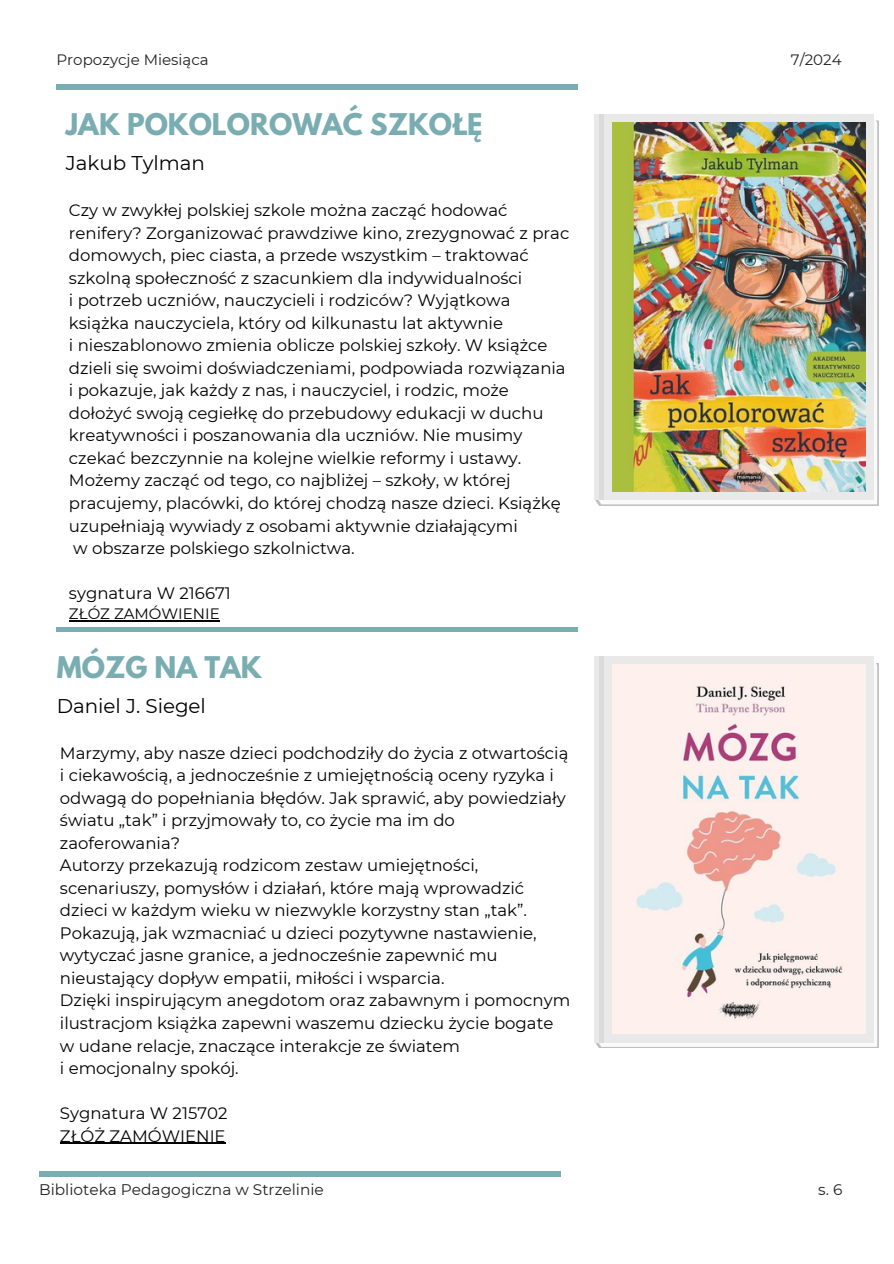
<style>
.page{position:relative;width:894px;height:1264px;background:#fff}
.page>*{position:absolute;margin:0;border:0;box-sizing:border-box;transform-origin:0 0}
.t1{font:700 26.4px "League Spartan";color:#7aadb1}
.t2{font:19.8px "Montserrat";color:#000}
.t3{font:16.5px/22.5px "Montserrat";color:#000}
.t4{font:15.3px "Montserrat";color:#222}
.t5{font:15px "Montserrat";color:#222}
.t6{font:15px "Montserrat";color:#000}
</style>
<div class="page">
<hr style="left:56px;top:627px;width:521px;height:4px;background:#7aadb1">
<div style="left:39px;top:1171px;width:521px;height:5px;background:#7aadb1"></div>
<div style="left:57px;top:84px;width:520px;height:5px;background:#7aadb1"></div>
<div style="left:594px;top:114px;width:279px;height:385px;background:#e9e9e9"></div>
<img style="left:612px;top:122px;width:253px;height:369px">
<hr style="left:599px;top:114px;width:4px;height:385px;background:#dbdbdb">
<div style="left:594px;top:656px;width:279px;height:386px;background:#e9e9e9"></div>
<img style="left:612px;top:664px;width:253px;height:369px">
<hr style="left:599px;top:656px;width:4px;height:386px;background:#dbdbdb">
<hr style="left:69px;top:620px;width:151px;height:1px;background:#000">
<hr style="left:60px;top:1142px;width:166px;height:1px;background:#000">
<p class="t5" style="left:56px;top:50px;width:154px">Propozycje Miesiąca</p>
<p class="t5" style="left:790px;top:50px;width:52px">7/2024</p>
<p class="t1" style="left:66px;top:111px;width:418px">JAK POKOLOROWAĆ SZKOŁĘ</p>
<p class="t2" style="left:66px;top:151px;width:141px">Jakub Tylman</p>
<p class="t3" style="left:69px;top:199px;width:501px">Czy w zwykłej polskiej szkole można zacząć hodować renifery? Zorganizować prawdziwe kino, zrezygnować z prac domowych, piec ciasta, a przede wszystkim – traktować szkolną społeczność z szacunkiem dla indywidualności</p>
<p class="t3" style="left:69px;top:289px;width:443px">i potrzeb uczniów, nauczycieli i rodziców? Wyjątkowa książka nauczyciela, który od kilkunastu lat aktywnie</p>
<p class="t3" style="left:69px;top:334px;width:498px">i nieszablonowo zmienia oblicze polskiej szkoły. W książce dzieli się swoimi doświadczeniami, podpowiada rozwiązania i pokazuje, jak każdy z nas, i nauczyciel, i rodzic, może dołożyć swoją cegiełkę do przebudowy edukacji w duchu kreatywności i poszanowania dla uczniów. Nie musimy czekać bezczynnie na kolejne wielkie reformy i ustawy.<br>Możemy zacząć od tego, co najbliżej – szkoły, w której pracujemy, placówki, do której chodzą nasze dzieci. Książkę uzupełniają wywiady z osobami aktywnie działającymi</p>
<p class="t3" style="left:73px;top:537px;width:283px">w obszarze polskiego szkolnictwa.</p>
<h1 class="t3" style="left:69px;top:582px;width:163px">sygnatura W 216671</h1>
<h2 class="t6" style="left:69px;top:604px;width:152px">ZŁÓZ ZAMÓWIENIE</h2>
<p class="t1" style="left:57px;top:653px;width:206px">MÓZG NA TAK</p>
<p class="t2" style="left:57px;top:693px;width:151px">Daniel J. Siegel</p>
<p class="t3" style="left:60px;top:741px;width:510px">Marzymy, aby nasze dzieci podchodziły do życia z otwartością i ciekawością, a jednocześnie z umiejętnością oceny ryzyka i odwagą do popełniania błędów. Jak sprawić, aby powiedziały światu „tak” i przyjmowały to, co życie ma im do zaoferowania?</p>
<p class="t3" style="left:60px;top:854px;width:478px">Autorzy przekazują rodzicom zestaw umiejętności, scenariuszy, pomysłów i działań, które mają wprowadzić dzieci w każdym wieku w niezwykle korzystny stan „tak”.<br>Pokazują, jak wzmacniać u dzieci pozytywne nastawienie, wytyczać jasne granice, a jednocześnie zapewnić mu nieustający dopływ empatii, miłości i wsparcia.</p>
<p class="t3" style="left:60px;top:989px;width:511px">Dzięki inspirującym anegdotom oraz zabawnym i pomocnym ilustracjom książka zapewni waszemu dziecku życie bogate</p>
<p class="t3" style="left:60px;top:1034px;width:401px">w udane relacje, znaczące interakcje ze światem</p>
<p class="t3" style="left:60px;top:1056px;width:180px">i emocjonalny spokój.</p>
<p class="t3" style="left:60px;top:1101px;width:169px">Sygnatura W 215702</p>
<p class="t3" style="left:60px;top:1124px;width:167px">ZŁÓŻ ZAMÓWIENIE</p>
<p class="t4" style="left:39px;top:1180px;width:286px">Biblioteka Pedagogiczna w Strzelinie</p>
<p class="t4" style="left:818px;top:1180px;width:26px">s. 6</p>
</div>
